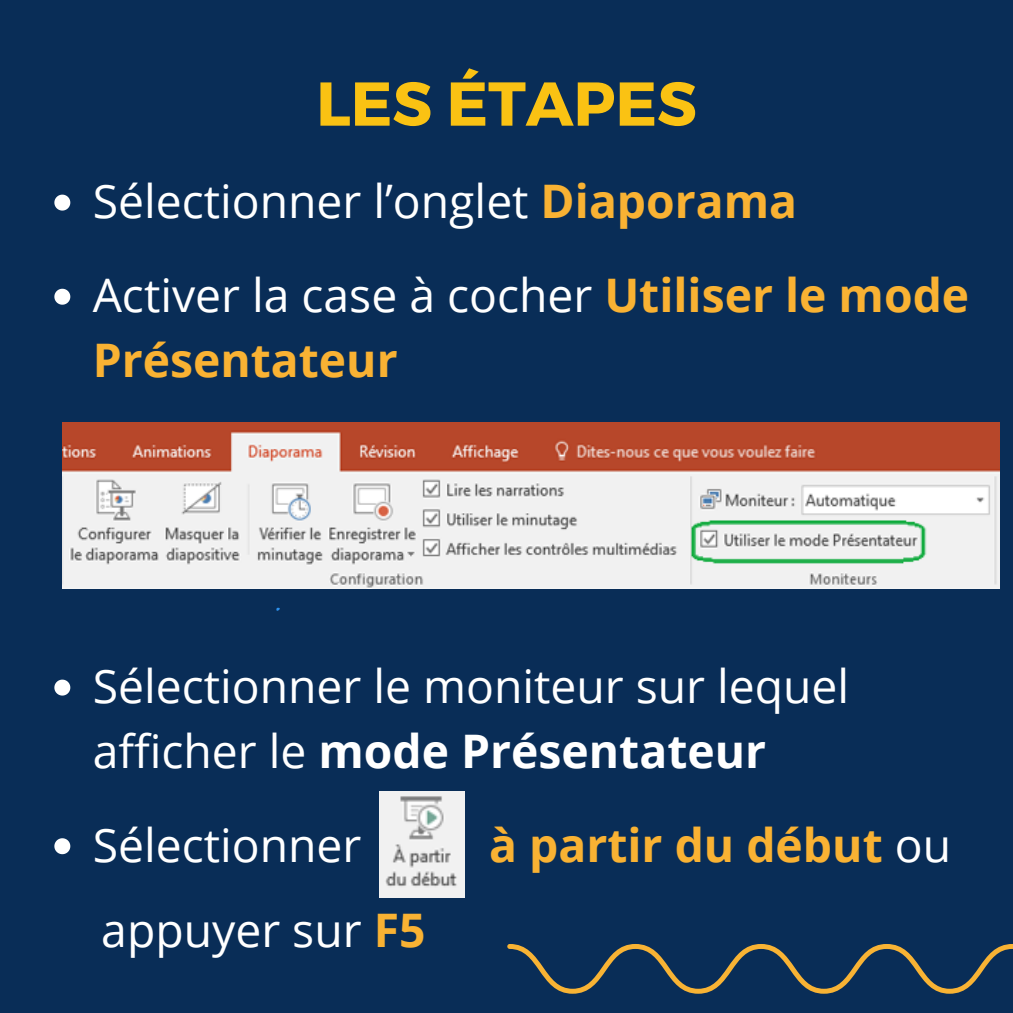
<style>
.page{position:relative;width:1013px;height:1013px;background:#fff}
.page>*{position:absolute;margin:0;border:0;box-sizing:border-box;transform-origin:0 0}
.t1{font:700 61.75px "Montserrat";color:#fac213}
.t2{font:46.25px/64.8px "Open Sans";color:#fff}
.t3{font:700 46.25px/64.8px "Open Sans";color:#f9b233}
.s1{font-weight:700;color:#f9b233}
.s2{font-weight:400;color:#fff}
.s3{font-weight:700}
</style>
<div class="page">
<div style="left:0;top:0;width:1012px;height:1012px;background:#092d57"></div>
<svg style="left:276px;top:607px;width:4px;height:4px"></svg>
<img style="left:63px;top:422px;width:936px;height:166px">
<img style="left:380px;top:791px;width:84px;height:106px">
<svg style="left:54px;top:195px;width:16px;height:15px"></svg>
<svg style="left:54px;top:289px;width:16px;height:16px"></svg>
<svg style="left:54px;top:679px;width:16px;height:16px"></svg>
<svg style="left:54px;top:838px;width:16px;height:16px"></svg>
<svg style="left:507px;top:944px;width:505px;height:50px"></svg>
<p class="t1" style="left:316px;top:64px;width:382px">LES ÉTAPES</p>
<p class="t2" style="left:93px;top:168px;width:706px">Sélectionner l’onglet <span class="s1">Diaporama</span></p>
<p class="t3" style="left:93px;top:262px;width:878px"><span class="s2">Activer la case à cocher</span> Utiliser le mode<br>Présentateur</p>
<p class="t2" style="left:93px;top:652px;width:758px">Sélectionner le moniteur sur lequel afficher le <span class="s3">mode Présentateur</span></p>
<p class="t2" style="left:93px;top:811px;width:270px">Sélectionner</p>
<p class="t3" style="left:489px;top:811px;width:463px">à partir du début <span class="s2">ou</span></p>
<p class="t2" style="left:101px;top:896px;width:325px">appuyer sur <span class="s1">F5</span></p>
</div>
